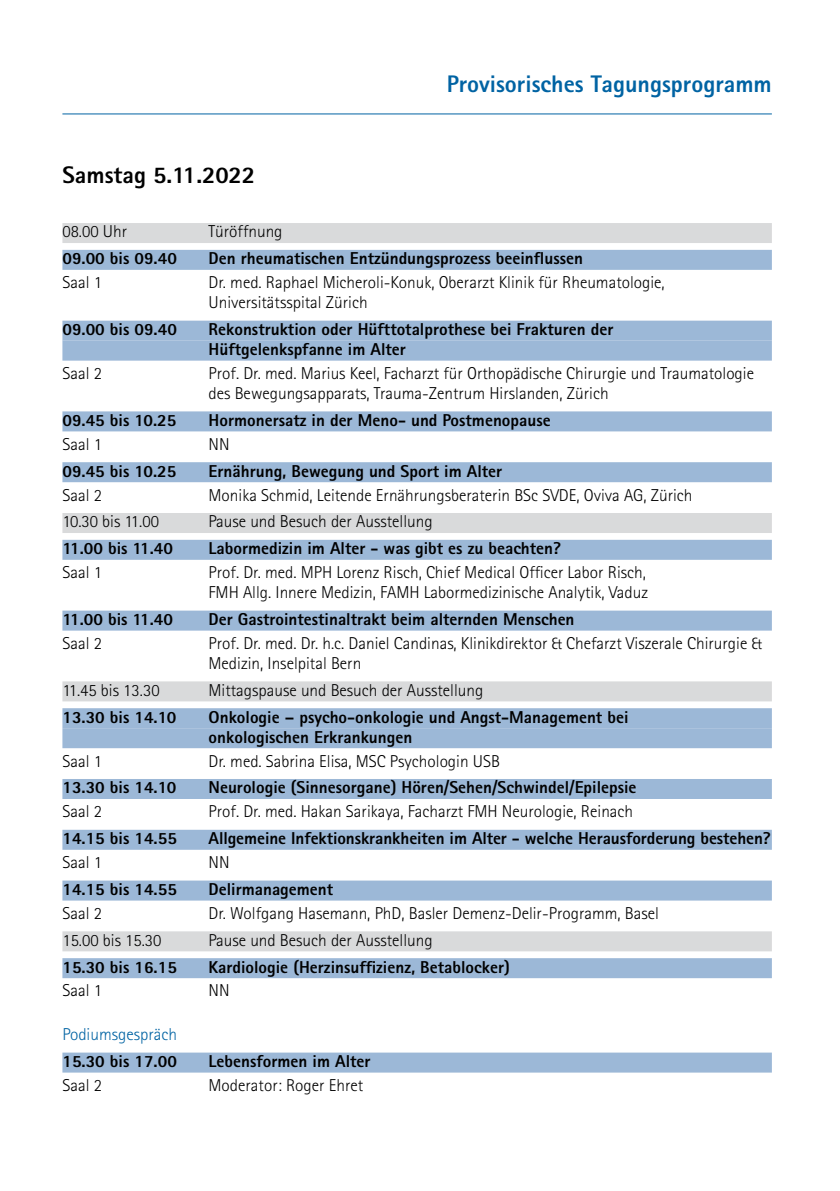
<style>
.page{position:relative;width:840px;height:1191px;background:#fff}
.page>*{position:absolute;margin:0;border:0;box-sizing:border-box;transform-origin:0 0}
.t1{font:800 24px "Agfa Rotis Sans Serif";color:#0063a3}
.t2{font:800 24px "Agfa Rotis Sans Serif";color:#000}
.t3{font:300 17.2px/20px "Agfa Rotis Sans Serif";color:#000}
.t4{font:800 17.2px/20px "Agfa Rotis Sans Serif";color:#000}
.t5{font:300 17.2px "Agfa Rotis Sans Serif";color:#0063a3}
</style>
<div class="page">
<div style="left:62px;top:223px;width:709px;height:20px;background:#d9dadb"></div>
<div style="left:62px;top:250px;width:709px;height:20px;background:#9cb8d7"></div>
<div style="left:62px;top:321px;width:709px;height:20px;background:#9cb8d7"></div>
<div style="left:62px;top:340px;width:709px;height:20px;background:#9cb8d7"></div>
<div style="left:62px;top:411px;width:709px;height:20px;background:#9cb8d7"></div>
<div style="left:62px;top:462px;width:709px;height:20px;background:#9cb8d7"></div>
<div style="left:62px;top:513px;width:709px;height:20px;background:#d9dadb"></div>
<div style="left:62px;top:540px;width:709px;height:20px;background:#9cb8d7"></div>
<div style="left:62px;top:610px;width:709px;height:20px;background:#9cb8d7"></div>
<div style="left:62px;top:681px;width:709px;height:20px;background:#d9dadb"></div>
<div style="left:62px;top:708px;width:709px;height:20px;background:#9cb8d7"></div>
<div style="left:62px;top:728px;width:709px;height:20px;background:#9cb8d7"></div>
<div style="left:62px;top:779px;width:709px;height:20px;background:#9cb8d7"></div>
<div style="left:62px;top:829px;width:709px;height:20px;background:#9cb8d7"></div>
<div style="left:62px;top:880px;width:709px;height:20px;background:#9cb8d7"></div>
<div style="left:62px;top:931px;width:709px;height:20px;background:#d9dadb"></div>
<div style="left:62px;top:958px;width:709px;height:20px;background:#9cb8d7"></div>
<div style="left:62px;top:1052px;width:709px;height:20px;background:#9cb8d7"></div>
<hr style="left:62px;top:113px;width:709px;height:1px;background:#0063a3">
<h1 class="t1" style="left:446px;top:69px;width:326px">Provisorisches Tagungsprogramm</h1>
<h1 class="t2" style="left:62px;top:160px;width:194px">Samstag 5.11.2022</h1>
<p class="t3" style="left:62px;top:221px;width:66px">08.00 Uhr</p>
<p class="t3" style="left:208px;top:221px;width:75px">Türöffnung</p>
<p class="t4" style="left:62px;top:248px;width:116px">09.00 bis 09.40</p>
<p class="t4" style="left:208px;top:248px;width:375px">Den rheumatischen Entzündungsprozess beeinflussen</p>
<p class="t3" style="left:62px;top:272px;width:41px">Saal 1</p>
<p class="t3" style="left:208px;top:272px;width:457px">Dr. med. Raphael Micheroli-Konuk, Oberarzt Klinik für Rheumatologie,<br>Universitätsspital Zürich</p>
<p class="t4" style="left:62px;top:319px;width:116px">09.00 bis 09.40</p>
<p class="t4" style="left:208px;top:319px;width:406px">Rekonstruktion oder Hüfttotalprothese bei Frakturen der<br>Hüftgelenkspfanne im Alter</p>
<p class="t3" style="left:62px;top:363px;width:41px">Saal 2</p>
<p class="t3" style="left:208px;top:363px;width:546px">Prof. Dr. med. Marius Keel, Facharzt für Orthopädische Chirurgie und Traumatologie des Bewegungsapparats, Trauma-Zentrum Hirslanden, Zürich</p>
<p class="t4" style="left:62px;top:410px;width:115px">09.45 bis 10.25</p>
<p class="t4" style="left:208px;top:410px;width:343px">Hormonersatz in der Meno- und Postmenopause</p>
<p class="t3" style="left:62px;top:434px;width:41px">Saal 1</p>
<p class="t3" style="left:208px;top:434px;width:23px">NN</p>
<p class="t4" style="left:62px;top:460px;width:115px">09.45 bis 10.25</p>
<p class="t4" style="left:208px;top:460px;width:295px">Ernährung, Bewegung und Sport im Alter</p>
<p class="t3" style="left:62px;top:485px;width:41px">Saal 2</p>
<p class="t3" style="left:208px;top:485px;width:485px">Monika Schmid, Leitende Ernährungsberaterin BSc SVDE, Oviva AG, Zürich</p>
<p class="t3" style="left:62px;top:511px;width:98px">10.30 bis 11.00</p>
<p class="t3" style="left:208px;top:511px;width:225px">Pause und Besuch der Ausstellung</p>
<p class="t4" style="left:62px;top:538px;width:112px">11.00 bis 11.40</p>
<p class="t4" style="left:208px;top:538px;width:354px">Labormedizin im Alter - was gibt es zu beachten?</p>
<p class="t3" style="left:62px;top:562px;width:41px">Saal 1</p>
<p class="t3" style="left:208px;top:562px;width:441px">Prof. Dr. med. MPH Lorenz Risch, Chief Medical Officer Labor Risch,<br>FMH Allg. Innere Medizin, FAMH Labormedizinische Analytik, Vaduz</p>
<p class="t4" style="left:62px;top:609px;width:112px">11.00 bis 11.40</p>
<p class="t4" style="left:208px;top:609px;width:367px">Der Gastrointestinaltrakt beim alternden Menschen</p>
<p class="t3" style="left:62px;top:633px;width:41px">Saal 2</p>
<p class="t3" style="left:208px;top:633px;width:554px">Prof. Dr. med. Dr. h.c. Daniel Candinas, Klinikdirektor &amp; Chefarzt Viszerale Chirurgie &amp;<br>Medizin, Inselpital Bern</p>
<p class="t3" style="left:62px;top:680px;width:99px">11.45 bis 13.30</p>
<p class="t3" style="left:208px;top:680px;width:276px">Mittagspause und Besuch der Ausstellung</p>
<p class="t4" style="left:62px;top:706px;width:115px">13.30 bis 14.10</p>
<p class="t4" style="left:208px;top:706px;width:421px">Onkologie – psycho-onkologie und Angst-Management bei onkologischen Erkrankungen</p>
<p class="t3" style="left:62px;top:750px;width:41px">Saal 1</p>
<p class="t3" style="left:208px;top:750px;width:293px">Dr. med. Sabrina Elisa, MSC Psychologin USB</p>
<p class="t4" style="left:62px;top:777px;width:115px">13.30 bis 14.10</p>
<p class="t4" style="left:208px;top:777px;width:429px">Neurologie (Sinnesorgane) Hören/Sehen/Schwindel/Epilepsie</p>
<p class="t3" style="left:62px;top:801px;width:41px">Saal 2</p>
<p class="t3" style="left:208px;top:801px;width:426px">Prof. Dr. med. Hakan Sarikaya, Facharzt FMH Neurologie, Reinach</p>
<p class="t4" style="left:62px;top:828px;width:116px">14.15 bis 14.55</p>
<p class="t4" style="left:208px;top:828px;width:563px">Allgemeine Infektionskrankheiten im Alter - welche Herausforderung bestehen?</p>
<p class="t3" style="left:62px;top:852px;width:41px">Saal 1</p>
<p class="t3" style="left:208px;top:852px;width:23px">NN</p>
<p class="t4" style="left:62px;top:879px;width:116px">14.15 bis 14.55</p>
<p class="t4" style="left:208px;top:879px;width:126px">Delirmanagement</p>
<p class="t3" style="left:62px;top:903px;width:41px">Saal 2</p>
<p class="t3" style="left:208px;top:903px;width:451px">Dr. Wolfgang Hasemann, PhD, Basler Demenz-Delir-Programm, Basel</p>
<p class="t3" style="left:62px;top:930px;width:100px">15.00 bis 15.30</p>
<p class="t3" style="left:208px;top:930px;width:225px">Pause und Besuch der Ausstellung</p>
<p class="t4" style="left:62px;top:956px;width:116px">15.30 bis 16.15</p>
<p class="t4" style="left:208px;top:956px;width:302px">Kardiologie (Herzinsuffizienz, Betablocker)</p>
<p class="t3" style="left:62px;top:980px;width:41px">Saal 1</p>
<p class="t3" style="left:208px;top:980px;width:23px">NN</p>
<p class="t5" style="left:62px;top:1024px;width:116px">Podiumsgespräch</p>
<p class="t4" style="left:62px;top:1050px;width:116px">15.30 bis 17.00</p>
<p class="t4" style="left:208px;top:1050px;width:163px">Lebensformen im Alter</p>
<p class="t3" style="left:62px;top:1075px;width:41px">Saal 2</p>
<p class="t3" style="left:208px;top:1075px;width:156px">Moderator: Roger Ehret</p>
</div>
